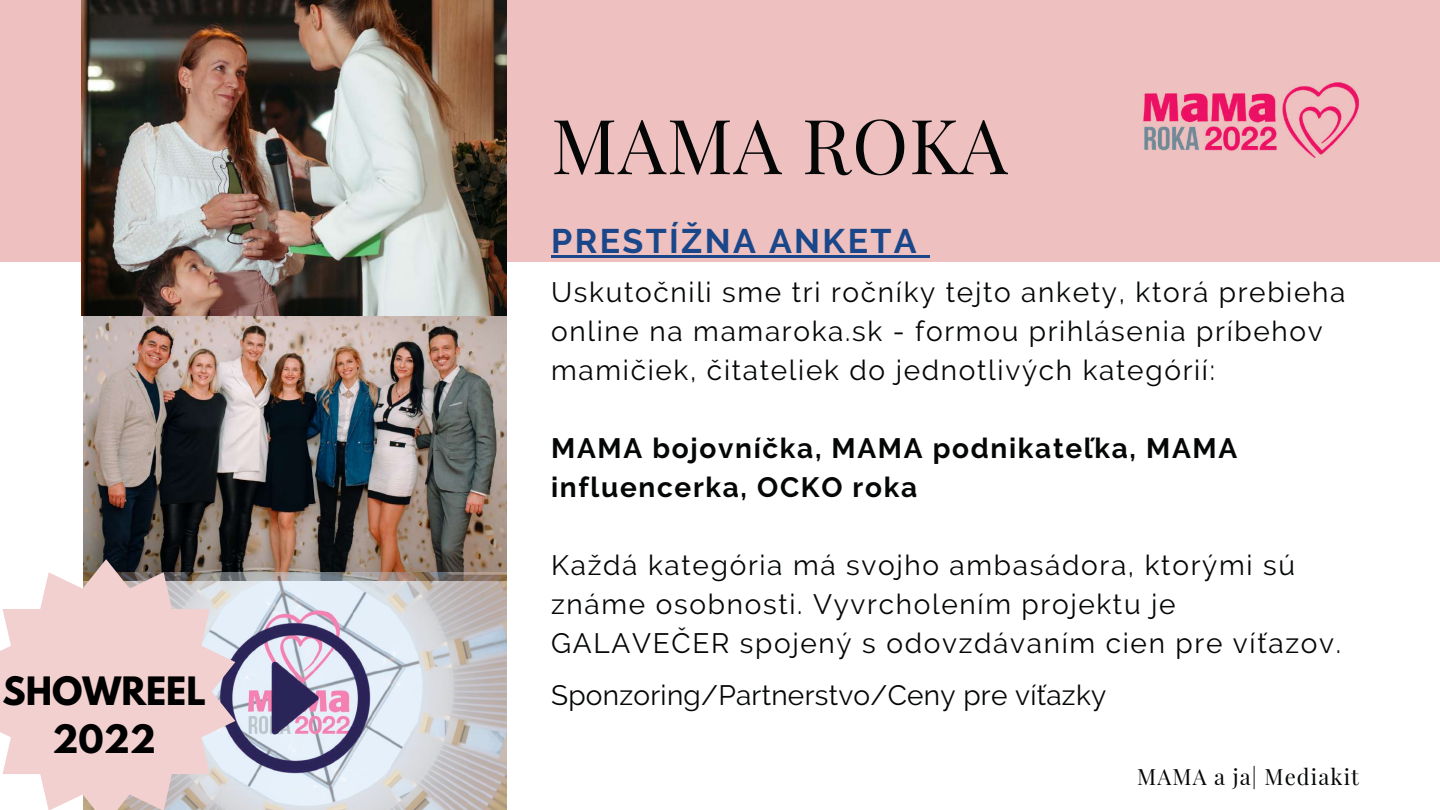
<style>
.page{position:relative;width:1440px;height:810px;background:#fff}
.page>*{position:absolute;margin:0;border:0;box-sizing:border-box;transform-origin:0 0}
.t1{font:76px "Playfair Display";letter-spacing:.01em;color:#050707}
.t2{font:700 34.6px/48px "League Spartan";color:#000;text-align:center}
.t3{font:700 34px "Raleway";letter-spacing:.07em;color:#1a4789}
.t4{font:28px/39px "Raleway";letter-spacing:.06em;color:#050707}
.t5{font:700 28px/39px "Raleway";letter-spacing:.06em;color:#050707}
.t6{font:28px "Raleway";letter-spacing:.01em;color:#050707}
.t7{font:22px "Playfair Display";letter-spacing:.05em;color:#050707}
</style>
<div class="page">
<div style="left:0;top:0;width:1440px;height:262px;background:#eec0bf"></div>
<img style="left:84px;top:315px;width:423px;height:258px">
<img style="left:81px;top:0;width:426px;height:315px">
<img style="left:235px;top:573px;width:272px;height:237px">
<img style="left:235px;top:619px;width:139px;height:157px">
<svg style="left:0;top:559px;width:235px;height:251px;background:#e5cccc"></svg>
<hr style="left:551px;top:255px;width:368px;height:3px;background:#1a4789">
<svg style="left:919px;top:255px;width:11px;height:3px"></svg>
<img style="left:1143px;top:82px;width:216px;height:76px">
<p class="t2" style="left:3px;top:671px;width:205px">SHOWREEL<br>2022</p>
<h1 class="t1" style="left:551px;top:92px;width:458px">MAMA ROKA</h1>
<p class="t3" style="left:551px;top:221px;width:367px">PRESTÍŽNA ANKETA</p>
<p class="t4" style="left:551px;top:273px;width:796px">Uskutočnili sme tri ročníky tejto ankety, ktorá prebieha online na mamaroka.sk - formou prihlásenia príbehov mamičiek, čitateliek do jednotlivých kategórií:</p>
<p class="t5" style="left:551px;top:429px;width:688px">MAMA bojovníčka, MAMA podnikateľka, MAMA influencerka, OCKO roka</p>
<p class="t4" style="left:551px;top:546px;width:791px">Každá kategória má svojho ambasádora, ktorými sú známe osobnosti. Vyvrcholením projektu je<br>GALAVEČER spojený s odovzdávaním cien pre víťazov.</p>
<p class="t6" style="left:551px;top:678px;width:557px">Sponzoring/Partnerstvo/Ceny pre víťazky</p>
<p class="t7" style="left:1137px;top:762px;width:223px">MAMA a ja| Mediakit</p>
</div>
